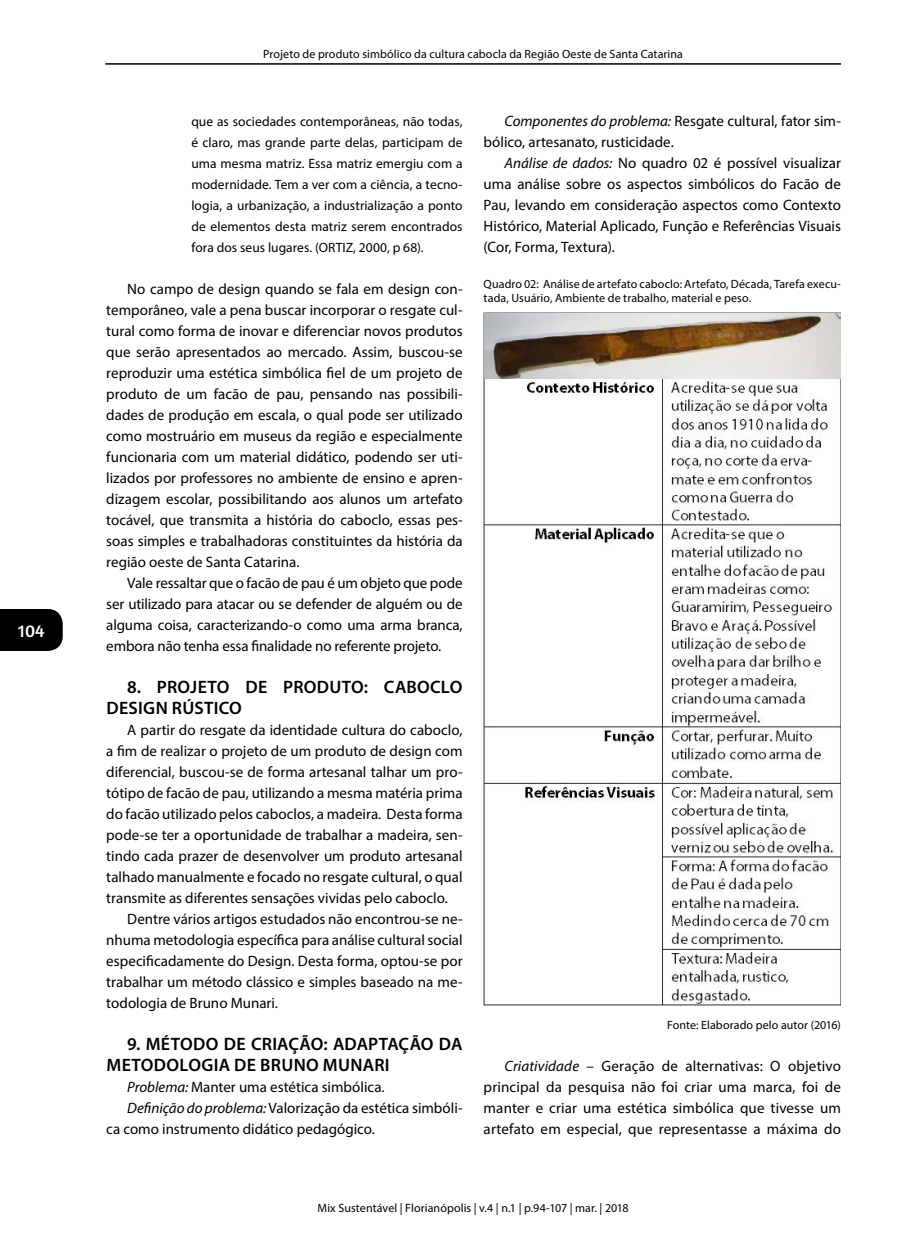
<style>
.page{position:relative;width:903px;height:1260px;background:#fff}
.page>*{position:absolute;margin:0;border:0;box-sizing:border-box;transform-origin:0 0}
.t1{font:600 18px/21px "Myriad Pro";letter-spacing:.015em;color:#000}
.t2{font:18px "Amaranth";color:#fff}
.t3{font:15px/21px "Myriad Pro";color:#000;text-align:justify}
.t4{font:13.5px/21px "Myriad Pro";letter-spacing:.005em;color:#000;text-align:justify}
.t5{font:12px/14.4px "Myriad Pro";letter-spacing:.005em;color:#000}
.s1{font-style:italic}
</style>
<div class="page">
<div style="left:0;top:609px;width:63px;height:42px;background:#000"></div>
<hr style="left:105px;top:63px;width:736px;height:2px;background:#000">
<img style="left:484px;top:313px;width:357px;height:692px">
<img style="left:484px;top:314px;width:356px;height:64px">
<p class="t2" style="left:18px;top:620px;width:28px">104</p>
<p class="t5" style="left:263px;top:46px;width:421px">Projeto de produto simbólico da cultura cabocla da Região Oeste de Santa Catarina</p>
<p class="t4" style="left:191px;top:111px;width:273px">que as sociedades contemporâneas, não todas, é claro, mas grande parte delas, participam de uma mesma matriz. Essa matriz emergiu com a modernidade. Tem a ver com a ciência, a tecno&shy;logia, a urbanização, a industrialização a ponto de elementos desta matriz serem encontrados fora dos seus lugares. (ORTIZ, 2000, p 68).</p>
<p class="t3" style="left:106px;top:278px;width:358px;text-indent:21px">No campo de design quando se fala em design con&shy;temporâneo, vale a pena buscar incorporar o resgate cul&shy;tural como forma de inovar e diferenciar novos produtos que serão apresentados ao mercado. Assim, buscou-se reproduzir uma estética simbólica fiel de um projeto de produto de um facão de pau, pensando nas possibili&shy;dades de produção em escala, o qual pode ser utilizado como mostruário em museus da região e especialmente funcionaria com um material didático, podendo ser uti&shy;lizados por professores no ambiente de ensino e apren&shy;dizagem escolar, possibilitando aos alunos um artefato tocável, que transmita a história do caboclo, essas pes&shy;soas simples e trabalhadoras constituintes da história da região oeste de Santa Catarina.</p>
<p class="t3" style="left:106px;top:572px;width:358px;text-indent:21px">Vale ressaltar que o facão de pau é um objeto que pode ser utilizado para atacar ou se defender de alguém ou de alguma coisa, caracterizando-o como uma arma branca, embora não tenha essa finalidade no referente projeto.</p>
<p class="t1" style="left:106px;top:676px;width:357px;text-indent:21px">8. PROJETO DE PRODUTO: CABOCLO<br>DESIGN RÚSTICO</p>
<p class="t3" style="left:127px;top:719px;width:337px">A partir do resgate da identidade cultura do caboclo,</p>
<p class="t3" style="left:106px;top:740px;width:358px">a fim de realizar o projeto de um produto de design com</p>
<p class="t3" style="left:106px;top:761px;width:358px">diferencial, buscou-se de forma artesanal talhar um pro-</p>
<p class="t3" style="left:106px;top:782px;width:358px">tótipo de facão de pau, utilizando a mesma matéria prima</p>
<p class="t3" style="left:106px;top:803px;width:358px">do facão utilizado pelos caboclos, a madeira. Desta forma</p>
<p class="t3" style="left:106px;top:824px;width:358px">pode-se ter a oportunidade de trabalhar a madeira, sen-</p>
<p class="t3" style="left:106px;top:845px;width:358px">tindo cada prazer de desenvolver um produto artesanal</p>
<p class="t3" style="left:106px;top:866px;width:358px">talhado manualmente e focado no resgate cultural, o qual</p>
<p class="t3" style="left:106px;top:887px;width:343px">transmite as diferentes sensações vividas pelo caboclo.</p>
<p class="t3" style="left:127px;top:908px;width:337px">Dentre vários artigos estudados não encontrou-se ne-</p>
<p class="t3" style="left:106px;top:929px;width:358px">nhuma metodologia específica para análise cultural social</p>
<p class="t3" style="left:106px;top:950px;width:358px">especificadamente do Design. Desta forma, optou-se por</p>
<p class="t3" style="left:106px;top:971px;width:358px">trabalhar um método clássico e simples baseado na me-</p>
<p class="t3" style="left:106px;top:992px;width:173px">todologia de Bruno Munari.</p>
<p class="t1" style="left:106px;top:1033px;width:357px;text-indent:21px">9. MÉTODO DE CRIAÇÃO: ADAPTAÇÃO DA<br>METODOLOGIA DE BRUNO MUNARI</p>
<p class="t3" style="left:127px;top:1076px;width:259px"><span class="s1">Problema:</span> Manter uma estética simbólica.</p>
<p class="t3" style="left:127px;top:1097px;width:337px"><span class="s1">Definição do problema:</span> Valorização da estética simbóli-</p>
<p class="t3" style="left:106px;top:1118px;width:270px">ca como instrumento didático pedagógico.</p>
<p class="t3" style="left:484px;top:110px;width:359px;text-indent:21px"><span class="s1">Componentes do problema:</span> Resgate cultural, fator sim&shy;bólico, artesanato, rusticidade.</p>
<p class="t3" style="left:484px;top:152px;width:359px;text-indent:21px"><span class="s1">Análise de dados:</span> No quadro 02 é possível visualizar uma análise sobre os aspectos simbólicos do Facão de Pau, levando em consideração aspectos como Contexto Histórico, Material Aplicado, Função e Referências Visuais (Cor, Forma, Textura).</p>
<p class="t5" style="left:484px;top:277px;width:359px">Quadro 02: Análise de artefato caboclo: Artefato, Década, Tarefa execu&shy;tada, Usuário, Ambiente de trabalho, material e peso.</p>
<p class="t5" style="left:667px;top:1018px;width:175px">Fonte: Elaborado pelo autor (2016)</p>
<p class="t3" style="left:484px;top:1055px;width:359px;text-indent:21px"><span class="s1">Criatividade</span> – Geração de alternativas: O objetivo principal da pesquisa não foi criar uma marca, foi de manter e criar uma estética simbólica que tivesse um artefato em especial, que representasse a máxima do</p>
<p class="t5" style="left:318px;top:1200px;width:313px">Mix Sustentável | Florianópolis | v.4 | n.1 | p.94-107 | mar. | 2018</p>
</div>
